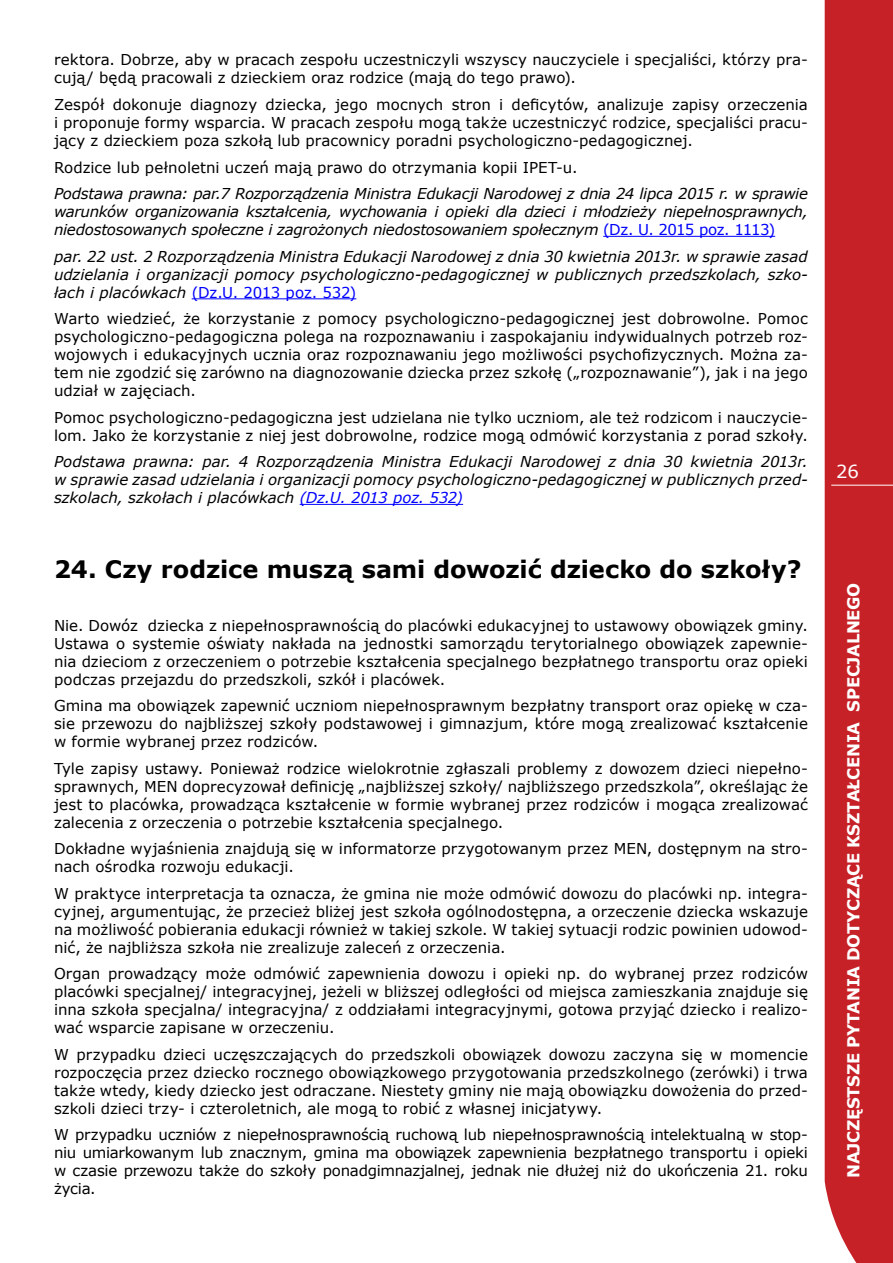
<style>
.page{position:relative;width:893px;height:1263px;background:#fff}
.page>*{position:absolute;margin:0;border:0;box-sizing:border-box;transform-origin:0 0}
.t1{font:700 24px "Verdana";letter-spacing:-.005em;color:#000}
.t2{font:18px "Verdana";color:#fff}
.t3{font:700 16.5px "Verdana";letter-spacing:-.02em;color:#fff}
.t4{font:15px/18px "Verdana";color:#000;text-align:justify}
.t5{font:italic 15px/18px "Verdana";letter-spacing:-.005em;color:#000;text-align:justify}
.s1{font-style:normal;color:#00f}
.s2{color:#00f}
</style>
<div class="page">
<div style="left:825px;top:0;width:68px;height:1263px;background:#c72128"></div>
<hr style="left:831px;top:485px;width:62px;height:1px;background:#fff">
<hr style="left:603px;top:236px;width:172px;height:1px;background:#00f">
<hr style="left:192px;top:298px;width:164px;height:1px;background:#00f">
<hr style="left:300px;top:504px;width:163px;height:1px;background:#00f">
<p class="t4" style="left:54px;top:51px;width:755px">rektora. Dobrze, aby w pracach zespołu uczestniczyli wszyscy nauczyciele i specjaliści, którzy pra&shy;cują/ będą pracowali z dzieckiem oraz rodzice (mają do tego prawo).</p>
<p class="t4" style="left:54px;top:96px;width:755px">Zespół dokonuje diagnozy dziecka, jego mocnych stron i deficytów, analizuje zapisy orzeczenia i proponuje formy wsparcia. W pracach zespołu mogą także uczestniczyć rodzice, specjaliści pracu&shy;jący z dzieckiem poza szkołą lub pracownicy poradni psychologiczno-pedagogicznej.</p>
<p class="t4" style="left:54px;top:158px;width:525px">Rodzice lub pełnoletni uczeń mają prawo do otrzymania kopii IPET-u.</p>
<p class="t5" style="left:54px;top:185px;width:755px">Podstawa prawna: par.7 Rozporządzenia Ministra Edukacji Narodowej z dnia 24 lipca 2015 r. w sprawie warunków organizowania kształcenia, wychowania i opieki dla dzieci i młodzieży niepełnosprawnych, niedostosowanych społeczne i zagrożonych niedostosowaniem społecznym <span class="s1">(Dz. U. 2015 poz. 1113)</span></p>
<p class="t5" style="left:54px;top:247px;width:755px">par. 22 ust. 2 Rozporządzenia Ministra Edukacji Narodowej z dnia 30 kwietnia 2013r. w sprawie zasad udzielania i organizacji pomocy psychologiczno-pedagogicznej w publicznych przedszkolach, szko&shy;łach i placówkach <span class="s1">(Dz.U. 2013 poz. 532)</span></p>
<p class="t4" style="left:54px;top:310px;width:755px">Warto wiedzieć, że korzystanie z pomocy psychologiczno-pedagogicznej jest dobrowolne. Pomoc psychologiczno-pedagogiczna polega na rozpoznawaniu i zaspokajaniu indywidualnych potrzeb roz&shy;wojowych i edukacyjnych ucznia oraz rozpoznawaniu jego możliwości psychofizycznych. Można za&shy;tem nie zgodzić się zarówno na diagnozowanie dziecka przez szkołę („rozpoznawanie”), jak i na jego udział w zajęciach.</p>
<p class="t4" style="left:54px;top:408px;width:755px">Pomoc psychologiczno-pedagogiczna jest udzielana nie tylko uczniom, ale też rodzicom i nauczycie&shy;lom. Jako że korzystanie z niej jest dobrowolne, rodzice mogą odmówić korzystania z porad szkoły.</p>
<p class="t5" style="left:54px;top:453px;width:755px">Podstawa prawna: par. 4 Rozporządzenia Ministra Edukacji Narodowej z dnia 30 kwietnia 2013r. w sprawie zasad udzielania i organizacji pomocy psychologiczno-pedagogicznej w publicznych przed&shy;szkolach, szkołach i placówkach <span class="s2">(Dz.U. 2013 poz. 532)</span></p>
<h1 class="t1" style="left:54px;top:553px;width:749px">24. Czy rodzice muszą sami dowozić dziecko do szkoły?</h1>
<p class="t4" style="left:54px;top:616px;width:755px">Nie. Dowóz dziecka z niepełnosprawnością do placówki edukacyjnej to ustawowy obowiązek gminy.<br>Ustawa o systemie oświaty nakłada na jednostki samorządu terytorialnego obowiązek zapewnie&shy;nia dzieciom z orzeczeniem o potrzebie kształcenia specjalnego bezpłatnego transportu oraz opieki podczas przejazdu do przedszkoli, szkół i placówek.</p>
<p class="t4" style="left:54px;top:697px;width:755px">Gmina ma obowiązek zapewnić uczniom niepełnosprawnym bezpłatny transport oraz opiekę w cza&shy;sie przewozu do najbliższej szkoły podstawowej i gimnazjum, które mogą zrealizować kształcenie w formie wybranej przez rodziców.</p>
<p class="t4" style="left:54px;top:759px;width:755px">Tyle zapisy ustawy. Ponieważ rodzice wielokrotnie zgłaszali problemy z dowozem dzieci niepełno&shy;sprawnych, MEN doprecyzował definicję „najbliższej szkoły/ najbliższego przedszkola”, określając że jest to placówka, prowadząca kształcenie w formie wybranej przez rodziców i mogąca zrealizować zalecenia z orzeczenia o potrzebie kształcenia specjalnego.</p>
<p class="t4" style="left:54px;top:840px;width:755px">Dokładne wyjaśnienia znajdują się w informatorze przygotowanym przez MEN, dostępnym na stro&shy;nach ośrodka rozwoju edukacji.</p>
<p class="t4" style="left:54px;top:884px;width:755px">W praktyce interpretacja ta oznacza, że gmina nie może odmówić dowozu do placówki np. integra&shy;cyjnej, argumentując, że przecież bliżej jest szkoła ogólnodostępna, a orzeczenie dziecka wskazuje na możliwość pobierania edukacji również w takiej szkole. W takiej sytuacji rodzic powinien udowod&shy;nić, że najbliższa szkoła nie zrealizuje zaleceń z orzeczenia.</p>
<p class="t4" style="left:54px;top:965px;width:755px">Organ prowadzący może odmówić zapewnienia dowozu i opieki np. do wybranej przez rodziców placówki specjalnej/ integracyjnej, jeżeli w bliższej odległości od miejsca zamieszkania znajduje się inna szkoła specjalna/ integracyjna/ z oddziałami integracyjnymi, gotowa przyjąć dziecko i realizo&shy;wać wsparcie zapisane w orzeczeniu.</p>
<p class="t4" style="left:54px;top:1045px;width:755px">W przypadku dzieci uczęszczających do przedszkoli obowiązek dowozu zaczyna się w momencie rozpoczęcia przez dziecko rocznego obowiązkowego przygotowania przedszkolnego (zerówki) i trwa także wtedy, kiedy dziecko jest odraczane. Niestety gminy nie mają obowiązku dowożenia do przed&shy;szkoli dzieci trzy- i czteroletnich, ale mogą to robić z własnej inicjatywy.</p>
<p class="t4" style="left:54px;top:1126px;width:755px">W przypadku uczniów z niepełnosprawnością ruchową lub niepełnosprawnością intelektualną w stop&shy;niu umiarkowanym lub znacznym, gmina ma obowiązek zapewnienia bezpłatnego transportu i opieki w czasie przewozu także do szkoły ponadgimnazjalnej, jednak nie dłużej niż do ukończenia 21. roku życia.</p>
<p class="t2" style="left:836px;top:460px;width:24px">26</p>
<p class="t3" style="left:843px;top:1178px;width:596px;rotate:-90deg">NAJCZĘSTSZE PYTANIA DOTYCZĄCE KSZTAŁCENIA SPECJALNEGO</p>
</div>
